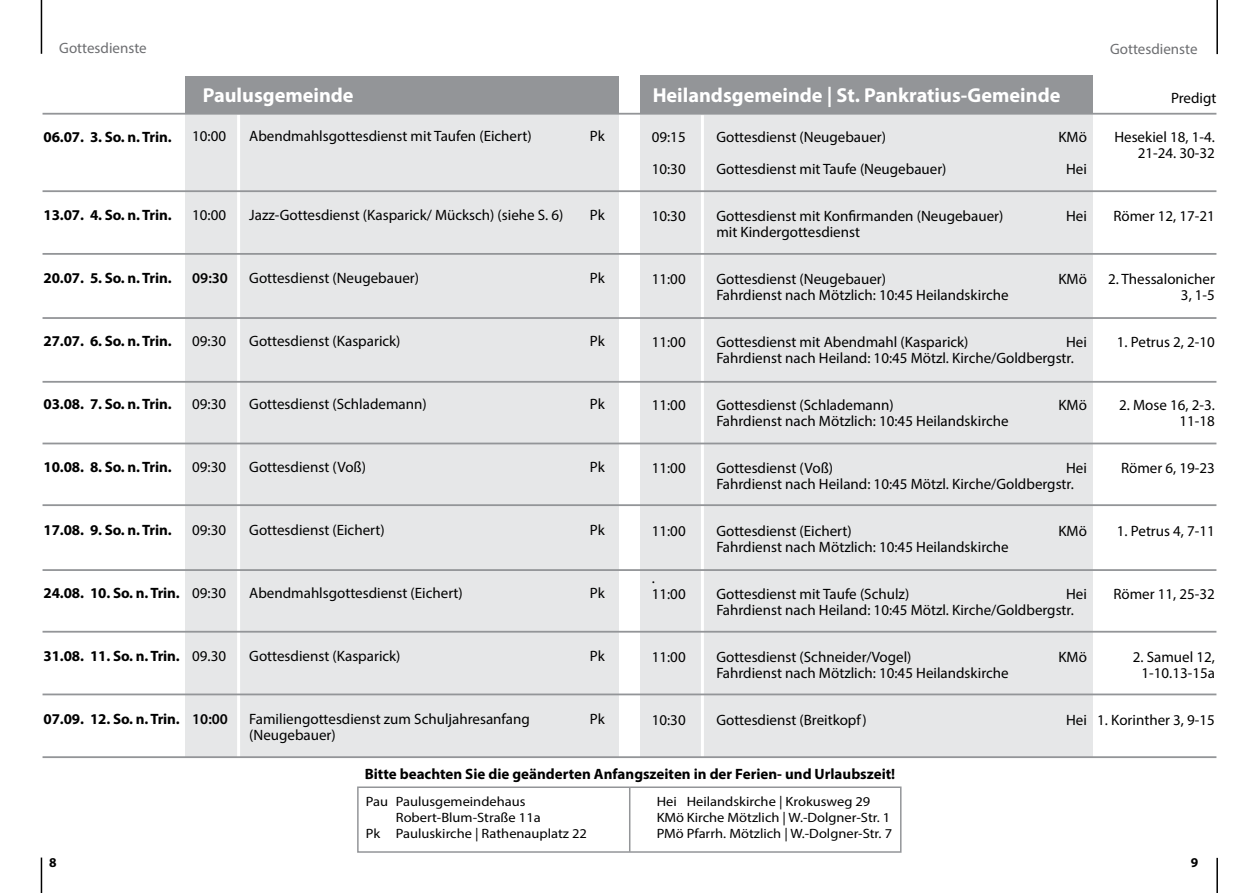
<style>
.page{position:relative;width:1259px;height:893px;background:#fff}
.page>*{position:absolute;margin:0;border:0;box-sizing:border-box;transform-origin:0 0}
.t1{font:700 20.25px "Myriad Pro";color:#fff}
.t2{font:15px/15.8px "Myriad Pro";color:#000}
.t3{font:700 15px "Myriad Pro";letter-spacing:-.005em;color:#000}
.t4{font:15px "Myriad Pro";color:#6d6e71}
.t5{font:600 15px "Myriad Pro";color:#000}
.t6{font:13.5px/16.2px "Myriad Pro";color:#000;scale:1.07 1}
.t7{font:700 13.5px "Myriad Pro";color:#000}
</style>
<div class="page">
<div style="left:186px;top:102px;width:433px;height:755px;background:#e6e7e8"></div>
<div style="left:186px;top:76px;width:433px;height:38px;background:#939598"></div>
<div style="left:641px;top:76px;width:452px;height:817px;background:#e6e7e8"></div>
<div style="left:641px;top:76px;width:452px;height:38px;background:#939598"></div>
<hr style="left:237px;top:115px;width:3px;height:761px;background:#fff">
<hr style="left:701px;top:115px;width:3px;height:762px;background:#fff">
<div style="left:89px;top:758px;width:1032px;height:135px;background:#fff"></div>
<hr style="left:1216px;top:0;width:2px;height:54px;background:#000">
<hr style="left:1216px;top:858px;width:2px;height:35px;background:#000">
<hr style="left:41px;top:0;width:1px;height:54px;background:#000">
<hr style="left:41px;top:857px;width:1px;height:36px;background:#000">
<hr style="left:43px;top:253px;width:1173px;height:2px;background:#939598">
<hr style="left:43px;top:569px;width:1173px;height:2px;background:#939598">
<hr style="left:43px;top:443px;width:1173px;height:1px;background:#939598">
<hr style="left:43px;top:190px;width:1173px;height:2px;background:#939598">
<hr style="left:43px;top:504px;width:1173px;height:2px;background:#939598">
<hr style="left:43px;top:756px;width:1173px;height:2px;background:#939598">
<hr style="left:43px;top:381px;width:1173px;height:2px;background:#939598">
<hr style="left:43px;top:113px;width:1173px;height:2px;background:#939598">
<hr style="left:43px;top:317px;width:1173px;height:2px;background:#939598">
<hr style="left:43px;top:631px;width:1173px;height:2px;background:#939598">
<div style="left:357px;top:786px;width:544px;height:67px;border:2px solid #939598"></div>
<hr style="left:629px;top:788px;width:1px;height:64px;background:#939598">
<hr style="left:43px;top:693px;width:1173px;height:2px;background:#939598">
<p class="t4" style="left:59px;top:39px;width:89px">Gottesdienste</p>
<p class="t4" style="left:1110px;top:40px;width:89px">Gottesdienste</p>
<h1 class="t1" style="left:203px;top:82px;width:152px">Paulusgemeinde</h1>
<h1 class="t1" style="left:652px;top:82px;width:409px">Heilandsgemeinde | St. Pankratius-Gemeinde</h1>
<p class="t2" style="left:1171px;top:90px;width:47px">Predigt</p>
<p class="t3" style="left:44px;top:127px;width:129px">06.07. 3. So. n. Trin.</p>
<p class="t2" style="left:192px;top:128px;width:35px">10:00</p>
<p class="t2" style="left:249px;top:128px;width:284px">Abendmahlsgottesdienst mit Taufen (Eichert)</p>
<p class="t2" style="left:590px;top:128px;width:16px">Pk</p>
<p class="t3" style="left:44px;top:206px;width:129px">13.07. 4. So. n. Trin.</p>
<p class="t2" style="left:192px;top:207px;width:35px">10:00</p>
<p class="t2" style="left:249px;top:207px;width:316px">Jazz-Gottesdienst (Kasparick/ Mücksch) (siehe S. 6)</p>
<p class="t2" style="left:590px;top:207px;width:16px">Pk</p>
<p class="t3" style="left:44px;top:269px;width:129px">20.07. 5. So. n. Trin.</p>
<p class="t5" style="left:192px;top:268px;width:37px">09:30</p>
<p class="t2" style="left:249px;top:270px;width:171px">Gottesdienst (Neugebauer)</p>
<p class="t2" style="left:590px;top:270px;width:16px">Pk</p>
<p class="t3" style="left:44px;top:332px;width:129px">27.07. 6. So. n. Trin.</p>
<p class="t2" style="left:192px;top:333px;width:35px">09:30</p>
<p class="t2" style="left:249px;top:333px;width:153px">Gottesdienst (Kasparick)</p>
<p class="t2" style="left:590px;top:333px;width:16px">Pk</p>
<p class="t2" style="left:652px;top:129px;width:35px">09:15</p>
<p class="t2" style="left:716px;top:129px;width:171px">Gottesdienst (Neugebauer)</p>
<p class="t2" style="left:1058px;top:129px;width:30px">KMö</p>
<p class="t2" style="left:652px;top:161px;width:35px">10:30</p>
<p class="t2" style="left:716px;top:161px;width:232px">Gottesdienst mit Taufe (Neugebauer)</p>
<p class="t2" style="left:1066px;top:161px;width:22px">Hei</p>
<p class="t2" style="left:652px;top:208px;width:35px">10:30</p>
<p class="t2" style="left:716px;top:208px;width:288px">Gottesdienst mit Konfirmanden (Neugebauer)</p>
<p class="t2" style="left:1066px;top:208px;width:22px">Hei</p>
<p class="t2" style="left:716px;top:224px;width:145px">mit Kindergottesdienst</p>
<p class="t2" style="left:652px;top:271px;width:35px">11:00</p>
<p class="t2" style="left:716px;top:271px;width:171px">Gottesdienst (Neugebauer)</p>
<p class="t2" style="left:1058px;top:271px;width:30px">KMö</p>
<p class="t2" style="left:716px;top:287px;width:294px">Fahrdienst nach Mötzlich: 10:45 Heilandskirche</p>
<p class="t2" style="left:652px;top:334px;width:35px">11:00</p>
<p class="t2" style="left:716px;top:334px;width:254px">Gottesdienst mit Abendmahl (Kasparick)</p>
<p class="t2" style="left:716px;top:334px;width:372px;text-indent:350px">Hei<br>Fahrdienst nach Heiland: 10:45 Mötzl. Kirche/Goldbergstr.</p>
<p class="t2" style="left:1114px;top:129px;width:102px;text-align:right">Hesekiel 18, 1-4.<br>21-24. 30-32</p>
<p class="t2" style="left:1113px;top:208px;width:103px">Römer 12, 17-21</p>
<p class="t2" style="left:1108px;top:271px;width:108px;text-align:right">2. Thessalonicher<br>3, 1-5</p>
<p class="t2" style="left:1117px;top:334px;width:100px">1. Petrus 2, 2-10</p>
<p class="t3" style="left:44px;top:395px;width:129px">03.08. 7. So. n. Trin.</p>
<p class="t3" style="left:44px;top:458px;width:129px">10.08. 8. So. n. Trin.</p>
<p class="t2" style="left:192px;top:396px;width:35px">09:30</p>
<p class="t2" style="left:249px;top:396px;width:179px">Gottesdienst (Schlademann)</p>
<p class="t2" style="left:590px;top:396px;width:16px">Pk</p>
<p class="t2" style="left:192px;top:459px;width:35px">09:30</p>
<p class="t2" style="left:249px;top:459px;width:118px">Gottesdienst (Voß)</p>
<p class="t2" style="left:590px;top:459px;width:16px">Pk</p>
<p class="t2" style="left:652px;top:397px;width:35px">11:00</p>
<p class="t2" style="left:716px;top:397px;width:179px">Gottesdienst (Schlademann)</p>
<p class="t2" style="left:1058px;top:397px;width:30px">KMö</p>
<p class="t2" style="left:716px;top:413px;width:294px">Fahrdienst nach Mötzlich: 10:45 Heilandskirche</p>
<p class="t2" style="left:652px;top:460px;width:35px">11:00</p>
<p class="t2" style="left:716px;top:460px;width:118px">Gottesdienst (Voß)</p>
<p class="t2" style="left:716px;top:460px;width:372px;text-indent:350px">Hei<br>Fahrdienst nach Heiland: 10:45 Mötzl. Kirche/Goldbergstr.</p>
<p class="t2" style="left:1119px;top:397px;width:97px;text-align:right">2. Mose 16, 2-3.<br>11-18</p>
<p class="t2" style="left:1121px;top:460px;width:95px">Römer 6, 19-23</p>
<p class="t3" style="left:44px;top:521px;width:129px">17.08. 9. So. n. Trin.</p>
<p class="t2" style="left:192px;top:522px;width:35px">09:30</p>
<p class="t2" style="left:249px;top:522px;width:137px">Gottesdienst (Eichert)</p>
<p class="t2" style="left:590px;top:522px;width:16px">Pk</p>
<p class="t3" style="left:44px;top:584px;width:138px">24.08. 10. So. n. Trin.</p>
<p class="t2" style="left:192px;top:585px;width:35px">09:30</p>
<p class="t2" style="left:249px;top:585px;width:215px">Abendmahlsgottesdienst (Eichert)</p>
<p class="t2" style="left:590px;top:585px;width:16px">Pk</p>
<p class="t2" style="left:652px;top:523px;width:35px">11:00</p>
<p class="t2" style="left:716px;top:523px;width:137px">Gottesdienst (Eichert)</p>
<p class="t2" style="left:1058px;top:523px;width:30px">KMö</p>
<p class="t2" style="left:716px;top:539px;width:294px">Fahrdienst nach Mötzlich: 10:45 Heilandskirche</p>
<p class="t2" style="left:652px;top:570px;width:35px">.<br>11:00</p>
<p class="t2" style="left:716px;top:586px;width:194px">Gottesdienst mit Taufe (Schulz)</p>
<p class="t2" style="left:716px;top:586px;width:372px;text-indent:350px">Hei<br>Fahrdienst nach Heiland: 10:45 Mötzl. Kirche/Goldbergstr.</p>
<p class="t2" style="left:1117px;top:523px;width:100px">1. Petrus 4, 7-11</p>
<p class="t2" style="left:1113px;top:586px;width:103px">Römer 11, 25-32</p>
<p class="t3" style="left:44px;top:647px;width:138px">31.08. 11. So. n. Trin.</p>
<p class="t2" style="left:192px;top:648px;width:35px">09.30</p>
<p class="t2" style="left:249px;top:648px;width:153px">Gottesdienst (Kasparick)</p>
<p class="t2" style="left:590px;top:648px;width:16px">Pk</p>
<p class="t3" style="left:44px;top:710px;width:138px">07.09. 12. So. n. Trin.</p>
<p class="t5" style="left:192px;top:709px;width:37px">10:00</p>
<p class="t2" style="left:249px;top:711px;width:282px">Familiengottesdienst zum Schuljahresanfang</p>
<p class="t2" style="left:590px;top:711px;width:16px">Pk</p>
<p class="t2" style="left:249px;top:727px;width:88px">(Neugebauer)</p>
<p class="t2" style="left:652px;top:649px;width:35px">11:00</p>
<p class="t2" style="left:716px;top:649px;width:197px">Gottesdienst (Schneider/Vogel)</p>
<p class="t2" style="left:1058px;top:649px;width:30px">KMö</p>
<p class="t2" style="left:716px;top:665px;width:294px">Fahrdienst nach Mötzlich: 10:45 Heilandskirche</p>
<p class="t2" style="left:652px;top:712px;width:35px">10:30</p>
<p class="t2" style="left:716px;top:712px;width:152px">Gottesdienst (Breitkopf)</p>
<p class="t2" style="left:1066px;top:712px;width:22px">Hei</p>
<p class="t2" style="left:1132px;top:649px;width:84px;text-align:center">2. Samuel 12,<br>1-10.13-15a</p>
<p class="t2" style="left:1097px;top:712px;width:119px">1. Korinther 3, 9-15</p>
<p class="t3" style="left:365px;top:764px;width:532px">Bitte beachten Sie die geänderten Anfangszeiten in der Ferien- und Urlaubszeit!</p>
<p class="t6" style="left:366px;top:793px;width:151px">Pau Paulusgemeindehaus</p>
<p class="t6" style="left:396px;top:809px;width:137px">Robert-Blum-Straße 11a</p>
<p class="t6" style="left:366px;top:825px;width:208px">Pk Pauluskirche | Rathenauplatz 22</p>
<p class="t6" style="left:657px;top:793px;width:221px">Hei Heilandskirche | Krokusweg 29<br>KMö Kirche Mötzlich | W.-Dolgner-Str. 1<br>PMö Pfarrh. Mötzlich | W.-Dolgner-Str. 7</p>
<p class="t7" style="left:49px;top:854px;width:9px">8</p>
<p class="t7" style="left:1191px;top:854px;width:9px">9</p>
</div>
